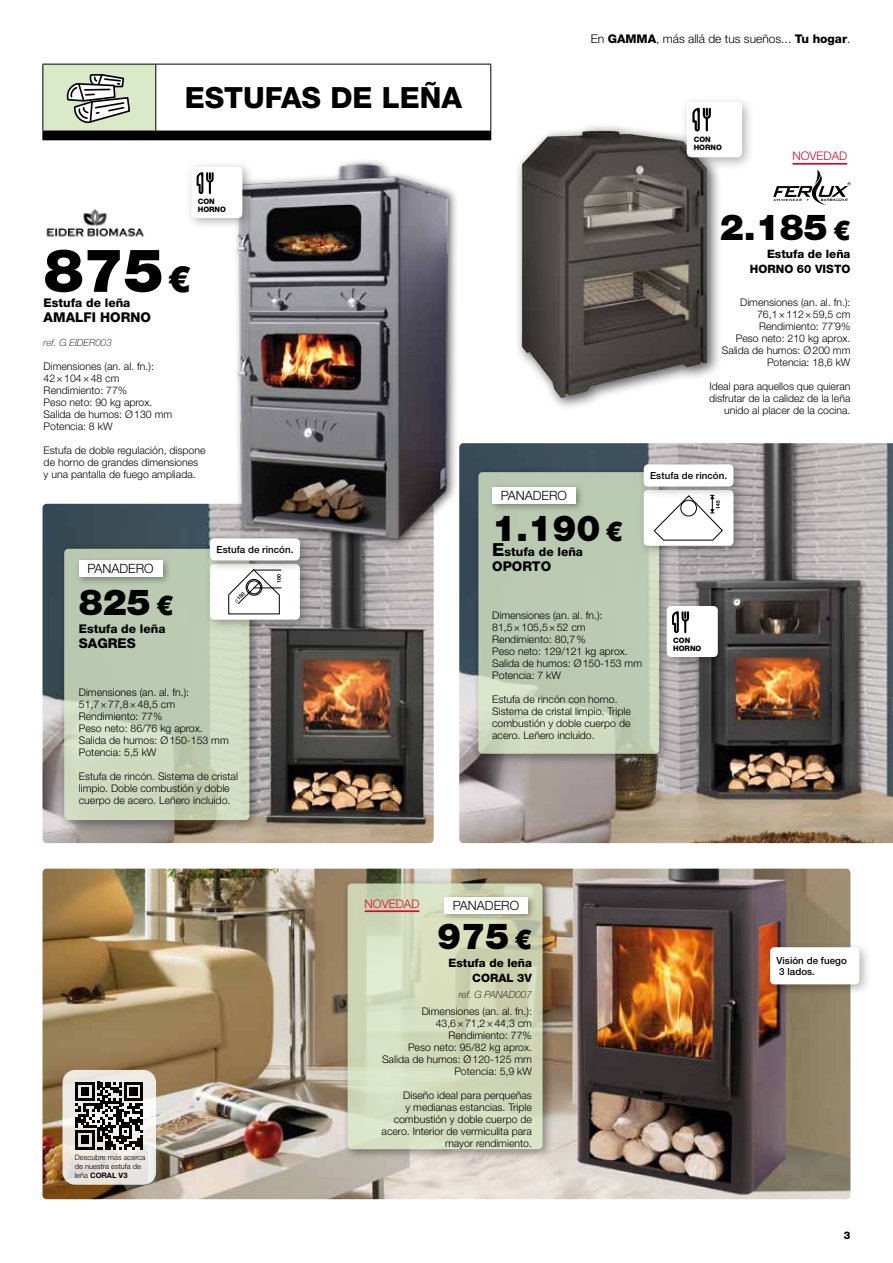
<style>
.page{position:relative;width:893px;height:1263px;background:#fff}
.page>*{position:absolute;margin:0;border:0;box-sizing:border-box;transform-origin:0 0}
.t1{font:900 60px "Helvetica Neue LT Std";color:#000}
.t2{font:900 36px "Helvetica Neue LT Std";color:#000}
.t3{font:800 29.25px "Helvetica Neue LT Std";color:#000}
.t4{font:800 13.5px "Helvetica Neue LT Std";color:#000}
.t5{font:300 12.75px "Helvetica Neue LT Std";color:#000}
.t6{font:300 12px "Helvetica Neue LT Std";color:#000}
.t7{font:800 12px "Helvetica Neue LT Std";color:#000}
.t8{font:300 11.85px "Helvetica Neue LT Std";color:#dd052b}
.t9{font:800 11.55px/15px "Helvetica Neue LT Std";color:#000;text-align:right}
.t10{font:300 10.5px/12px "Helvetica Neue LT Std";color:#000}
.t11{font:800 10.5px "Helvetica Neue LT Std";color:#000}
.t12{font:italic 100 9.9px "Helvetica Neue LT Std";color:#000}
.t13{font:500 9.75px/10.5px "Helvetica Neue LT Std";letter-spacing:.005em;color:#000}
.t14{font:300 7.5px/9px "Helvetica Neue LT Std";color:#000}
.t15{font:800 7.5px/7.5px "Helvetica Neue LT Std";color:#000}
.s1{font-size:36px}
.s2{font-size:27px}
.s3{font-weight:800}
.s4{font-size:18px}
.s5{font-weight:700}
</style>
<div class="page">
<div style="left:514px;top:123px;width:208px;height:289px;background:#000;opacity:.65"></div>
<img style="left:522px;top:130px;width:81px;height:221px">
<div style="left:43px;top:64px;width:113px;height:67px;background:#dae9c8"></div>
<div style="left:43px;top:131px;width:448px;height:9px;background:#000"></div>
<hr style="left:43px;top:64px;width:113px;height:1px;background:#000">
<hr style="left:43px;top:64px;width:1px;height:67px;background:#000">
<hr style="left:156px;top:64px;width:335px;height:1px;background:#000">
<hr style="left:155px;top:64px;width:1px;height:67px;background:#000">
<hr style="left:490px;top:64px;width:1px;height:67px;background:#000">
<svg style="left:66px;top:74px;width:65px;height:50px"></svg>
<img style="left:46px;top:209px;width:98px;height:28px">
<svg style="left:773px;top:170px;width:78px;height:35px"></svg>
<div style="left:680px;top:95px;width:75px;height:76px;background:#000;opacity:.3"></div>
<div style="left:687px;top:102px;width:55px;height:55px;background:#fff;border-radius:5px"></div>
<svg style="left:692px;top:108px;width:19px;height:23px"></svg>
<img style="left:43px;top:504px;width:391px;height:339px">
<img style="left:459px;top:443px;width:434px;height:400px">
<img style="left:43px;top:869px;width:807px;height:330px">
<img style="left:220px;top:160px;width:244px;height:392px">
<div style="left:185px;top:161px;width:69px;height:69px;background:#000;opacity:.3"></div>
<div style="left:191px;top:167px;width:51px;height:51px;background:#fff;border-radius:4px"></div>
<svg style="left:197px;top:172px;width:17px;height:22px"></svg>
<div style="left:58px;top:543px;width:204px;height:289px;background:#000;opacity:.5"></div>
<svg style="left:64px;top:549px;width:185px;height:271px;background:#c4d1b7"></svg>
<div style="left:75px;top:556px;width:96px;height:30px;background:#000;opacity:.35"></div>
<div style="left:79px;top:560px;width:83px;height:17px;background:#fff"></div>
<div style="left:472px;top:466px;width:199px;height:300px;background:#000;opacity:.5"></div>
<svg style="left:478px;top:472px;width:181px;height:282px;background:#bfcdb5"></svg>
<div style="left:488px;top:483px;width:96px;height:29px;background:#000;opacity:.35"></div>
<div style="left:492px;top:487px;width:84px;height:16px;background:#fff"></div>
<div style="left:661px;top:600px;width:69px;height:69px;background:#000;opacity:.3"></div>
<div style="left:667px;top:606px;width:51px;height:51px;background:#fff;border-radius:4px"></div>
<svg style="left:672px;top:611px;width:17px;height:22px"></svg>
<hr style="left:792px;top:163px;width:55px;height:2px;background:#dd052b">
<div style="left:764px;top:941px;width:108px;height:55px;background:#000;opacity:.3"></div>
<div style="left:770px;top:947px;width:89px;height:37px;background:#fff;border-radius:4px"></div>
<div style="left:342px;top:877px;width:213px;height:284px;background:#000;opacity:.5"></div>
<svg style="left:348px;top:883px;width:195px;height:266px;background:#d1d9ba"></svg>
<div style="left:440px;top:893px;width:96px;height:29px;background:#000;opacity:.35"></div>
<div style="left:444px;top:897px;width:84px;height:16px;background:#fff"></div>
<hr style="left:365px;top:910px;width:54px;height:2px;background:#dd052b">
<div style="left:204px;top:558px;width:108px;height:74px;background:#000;opacity:.3"></div>
<div style="left:210px;top:564px;width:90px;height:56px;background:#fff;border-radius:4px"></div>
<svg style="left:228px;top:573px;width:53px;height:41px"></svg>
<div style="left:204px;top:532px;width:108px;height:41px;background:#000;opacity:.3"></div>
<div style="left:210px;top:538px;width:90px;height:22px;background:#fff;border-radius:4px"></div>
<svg style="left:63px;top:1070px;width:93px;height:115px;background:#e7e3dd"></svg>
<svg style="left:76px;top:1082px;width:67px;height:67px;background:#636260"></svg>
<div style="left:637px;top:484px;width:108px;height:74px;background:#000;opacity:.3"></div>
<div style="left:644px;top:490px;width:89px;height:56px;background:#fff;border-radius:4px"></div>
<div style="left:638px;top:458px;width:108px;height:41px;background:#000;opacity:.3"></div>
<div style="left:644px;top:464px;width:89px;height:23px;background:#fff;border-radius:4px"></div>
<svg style="left:654px;top:495px;width:69px;height:45px"></svg>
<h3 class="t3" style="left:185px;top:80px;width:279px">ESTUFAS DE LEÑA</h3>
<p class="t15" style="left:198px;top:198px;width:30px">CON<br>HORNO</p>
<h1 class="t1" style="left:44px;top:235px;width:149px">875<span class="s1">€</span></h1>
<p class="t7" style="left:44px;top:295px;width:88px">Estufa de leña</p>
<p class="t4" style="left:44px;top:309px;width:109px">AMALFI HORNO</p>
<p class="t12" style="left:44px;top:337px;width:70px">ref. G EIDER003</p>
<p class="t10" style="left:44px;top:360px;width:130px">Dimensiones (an. al. fn.):<br>42×104×48 cm<br>Rendimiento: 77%<br>Peso neto: 90 kg aprox.<br>Salida de humos: Ø130 mm<br>Potencia: 8 kW</p>
<p class="t10" style="left:44px;top:444px;width:163px">Estufa de doble regulación, dispone de horno de grandes dimensiones y una pantalla de fuego ampliada.</p>
<p class="t5" style="left:87px;top:561px;width:68px">PANADERO</p>
<h2 class="t2" style="left:79px;top:581px;width:96px">825 <span class="s2">€</span></h2>
<p class="t7" style="left:79px;top:622px;width:88px">Estufa de leña</p>
<p class="t4" style="left:79px;top:635px;width:59px">SAGRES</p>
<p class="t13" style="left:216px;top:544px;width:79px">Estufa de rincón.</p>
<p class="t10" style="left:79px;top:686px;width:151px">Dimensiones (an. al. fn.):<br>51,7×77,8×48,5 cm<br>Rendimiento: 77%<br>Peso neto: 86/76 kg aprox.<br>Salida de humos: Ø150-153 mm<br>Potencia: 5,5 kW</p>
<p class="t10" style="left:79px;top:770px;width:161px">Estufa de rincón. Sistema de cristal limpio. Doble combustión y doble cuerpo de acero. Leñero incluido.</p>
<p class="t6" style="left:591px;top:31px;width:261px">En <span class="s3">GAMMA</span>, más allá de tus sueños... <span class="s3">Tu hogar</span>.</p>
<p class="t15" style="left:694px;top:135px;width:30px;line-height:8.1px">CON<br>HORNO</p>
<p class="t8" style="left:792px;top:149px;width:56px">NOVEDAD</p>
<h2 class="t2" style="left:720px;top:206px;width:132px">2.185 <span class="s2">€</span></h2>
<p class="t9" style="left:750px;top:247px;width:102px">Estufa de leña<br>HORNO 60 VISTO</p>
<p class="t10" style="left:722px;top:296px;width:130px;text-align:right">Dimensiones (an. al. fn.):<br>76,1×112×59,5 cm<br>Rendimiento: 77´9%<br>Peso neto: 210 kg aprox.<br>Salida de humos: Ø200 mm<br>Potencia: 18,6 kW</p>
<p class="t10" style="left:709px;top:380px;width:143px;text-align:right">Ideal para aquellos que quieran disfrutar de la calidez de la leña unido al placer de la cocina.</p>
<p class="t5" style="left:501px;top:487px;width:68px">PANADERO</p>
<h2 class="t2" style="left:492px;top:507px;width:132px">1.190 <span class="s2">€</span></h2>
<p class="t7" style="left:492px;top:545px;width:92px"><span class="s4">E</span>stufa de leña</p>
<p class="t4" style="left:492px;top:559px;width:61px">OPORTO</p>
<p class="t13" style="left:650px;top:470px;width:79px">Estufa de rincón.</p>
<p class="t10" style="left:492px;top:609px;width:151px">Dimensiones (an. al. fn.):<br>81,5×105,5×52 cm<br>Rendimiento: 80,7%<br>Peso neto: 129/121 kg aprox.<br>Salida de humos: Ø150-153 mm<br>Potencia: 7 kW</p>
<p class="t10" style="left:492px;top:693px;width:140px">Estufa de rincón con horno.<br>Sistema de cristal limpio. Triple combustión y doble cuerpo de acero. Leñero incluido.</p>
<p class="t15" style="left:673px;top:637px;width:30px">CON<br>HORNO</p>
<p class="t14" style="left:75px;top:1152px;width:72px">Descubre más acerca de nuestra estufa de leña <span class="s5">CORAL V3</span></p>
<p class="t8" style="left:365px;top:896px;width:56px">NOVEDAD</p>
<p class="t5" style="left:453px;top:897px;width:68px">PANADERO</p>
<h2 class="t2" style="left:437px;top:914px;width:96px">975 <span class="s2">€</span></h2>
<p class="t9" style="left:448px;top:955px;width:85px">Estufa de leña<br>CORAL 3V</p>
<p class="t12" style="left:459px;top:989px;width:75px">ref. G PANAD007</p>
<p class="t10" style="left:382px;top:1005px;width:151px;text-align:right">Dimensiones (an. al. fn.):<br>43,6×71,2×44,3 cm<br>Rendimiento: 77%<br>Peso neto: 95/82 kg aprox.<br>Salida de humos: Ø120-125 mm<br>Potencia: 5,9 kW</p>
<p class="t10" style="left:382px;top:1089px;width:152px;text-align:right">Diseño ideal para perqueñas<br>y medianas estancias. Triple combustión y doble cuerpo de acero. Interior de vermiculita para mayor rendimiento.</p>
<p class="t13" style="left:776px;top:955px;width:72px">Visión de fuego<br>3 lados.</p>
<p class="t11" style="left:844px;top:1229px;width:8px">3</p>
</div>
